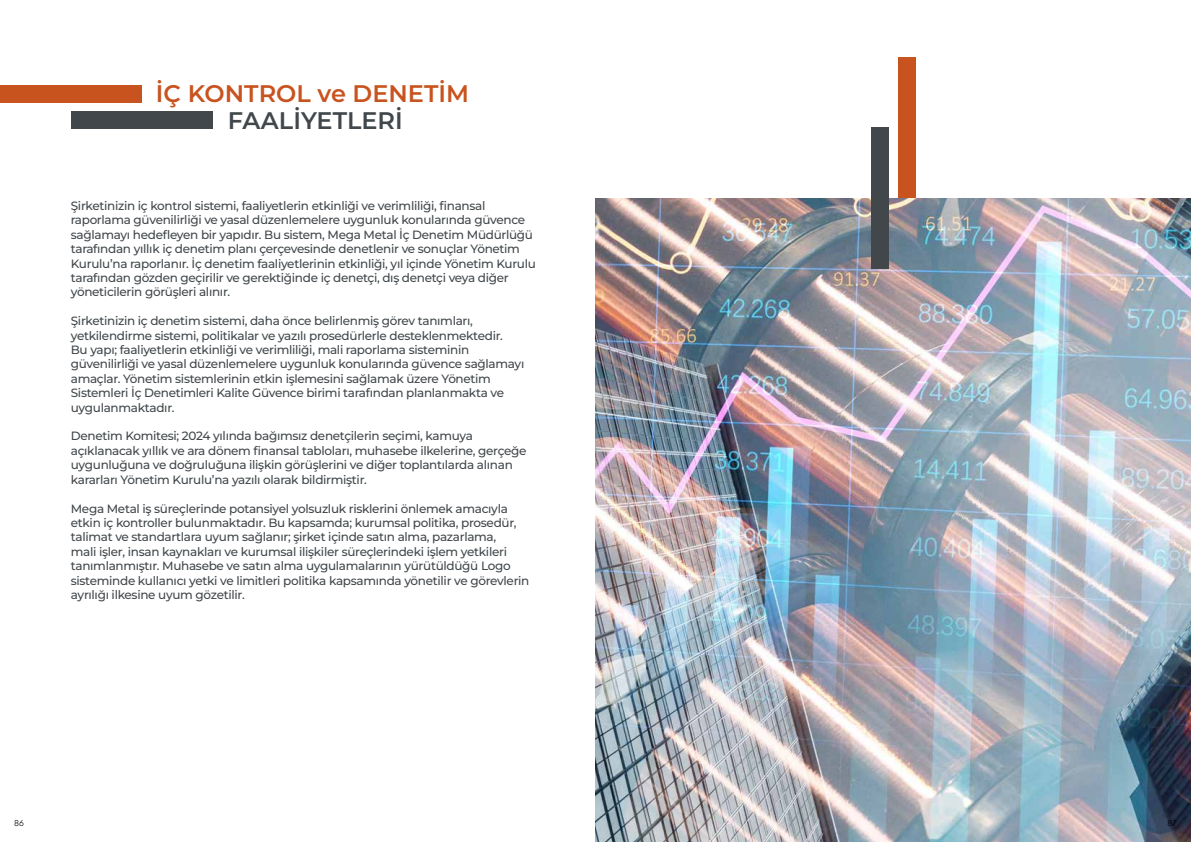
<style>
.page{position:relative;width:1191px;height:842px;background:#fff}
.page>*{position:absolute;margin:0;border:0;box-sizing:border-box;transform-origin:0 0}
.t1{font:600 24px "Montserrat";color:#c8531f}
.t2{font:600 24px "Montserrat";color:#41474b}
.t3{font:500 12px/14.4px "Montserrat";letter-spacing:-.025em;color:#41474b}
.t4{font:300 8px "New Hero";color:#000}
</style>
<div class="page">
<div style="left:0;top:85px;width:142px;height:17px;background:#c8531f"></div>
<div style="left:71px;top:112px;width:142px;height:17px;background:#41474b"></div>
<div style="left:898px;top:57px;width:17px;height:141px;background:#c8531f"></div>
<img style="left:595px;top:198px;width:596px;height:644px">
<div style="left:871px;top:127px;width:17px;height:142px;background:#41474b"></div>
<h1 class="t1" style="left:156px;top:76px;width:314px">İÇ KONTROL ve DENETİM</h1>
<h1 class="t2" style="left:228px;top:103px;width:176px">FAALİYETLERİ</h1>
<p class="t3" style="left:71px;top:198px;width:466px">Şirketinizin iç kontrol sistemi, faaliyetlerin etkinliği ve verimliliği, finansal raporlama güvenilirliği ve yasal düzenlemelere uygunluk konularında güvence sağlamayı hedefleyen bir yapıdır. Bu sistem, Mega Metal İç Denetim Müdürlüğü tarafından yıllık iç denetim planı çerçevesinde denetlenir ve sonuçlar Yönetim Kurulu’na raporlanır. İç denetim faaliyetlerinin etkinliği, yıl içinde Yönetim Kurulu tarafından gözden geçirilir ve gerektiğinde iç denetçi, dış denetçi veya diğer yöneticilerin görüşleri alınır.</p>
<p class="t3" style="left:71px;top:313px;width:455px">Şirketinizin iç denetim sistemi, daha önce belirlenmiş görev tanımları, yetkilendirme sistemi, politikalar ve yazılı prosedürlerle desteklenmektedir.<br>Bu yapı; faaliyetlerin etkinliği ve verimliliği, mali raporlama sisteminin güvenilirliği ve yasal düzenlemelere uygunluk konularında güvence sağlamayı amaçlar. Yönetim sistemlerinin etkin işlemesini sağlamak üzere Yönetim Sistemleri İç Denetimleri Kalite Güvence birimi tarafından planlanmakta ve uygulanmaktadır.</p>
<p class="t3" style="left:71px;top:429px;width:457px">Denetim Komitesi; 2024 yılında bağımsız denetçilerin seçimi, kamuya açıklanacak yıllık ve ara dönem finansal tabloları, muhasebe ilkelerine, gerçeğe uygunluğuna ve doğruluğuna ilişkin görüşlerini ve diğer toplantılarda alınan kararları Yönetim Kurulu’na yazılı olarak bildirmiştir.</p>
<p class="t3" style="left:71px;top:501px;width:460px">Mega Metal iş süreçlerinde potansiyel yolsuzluk risklerini önlemek amacıyla etkin iç kontroller bulunmaktadır. Bu kapsamda; kurumsal politika, prosedür, talimat ve standartlara uyum sağlanır; şirket içinde satın alma, pazarlama,<br>mali işler, insan kaynakları ve kurumsal ilişkiler süreçlerindeki işlem yetkileri tanımlanmıştır. Muhasebe ve satın alma uygulamalarının yürütüldüğü Logo sisteminde kullanıcı yetki ve limitleri politika kapsamında yönetilir ve görevlerin ayrılığı ilkesine uyum gözetilir.</p>
<p class="t4" style="left:14px;top:818px;width:11px">86</p>
<p class="t4" style="left:1167px;top:818px;width:11px">87</p>
</div>
